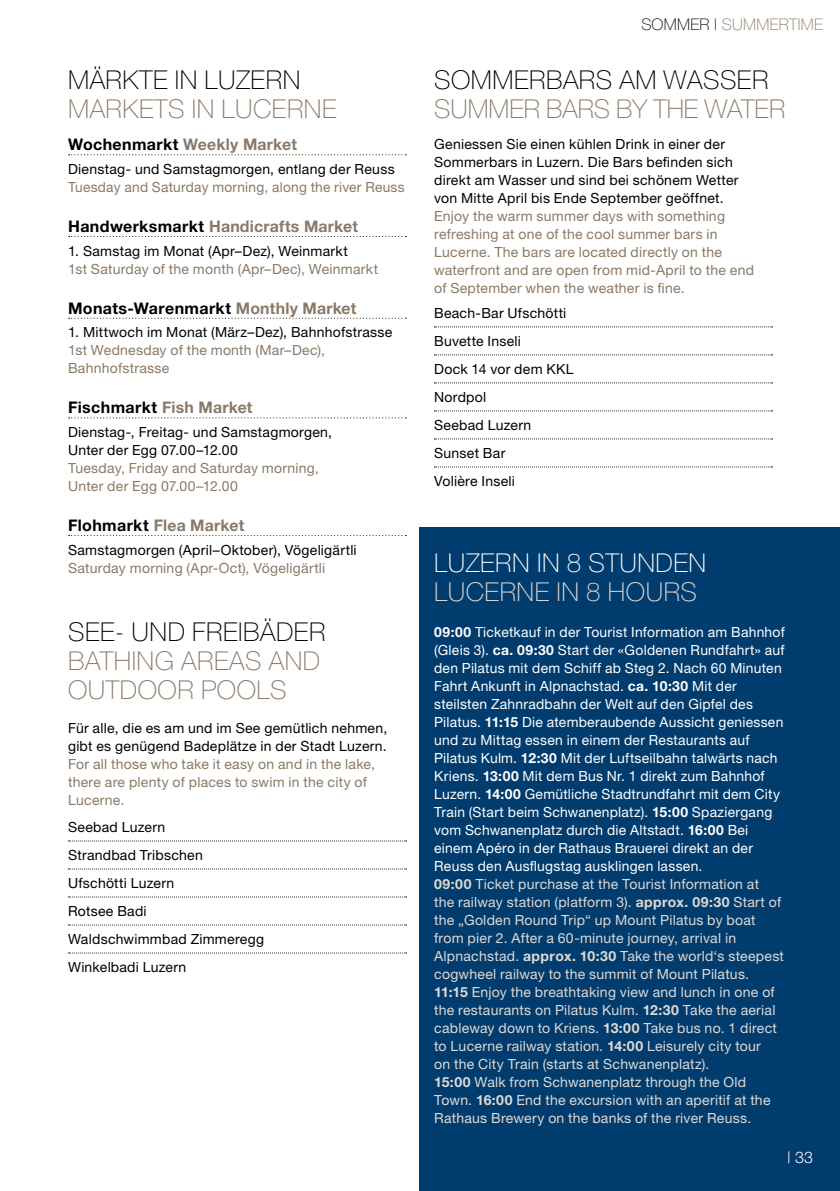
<style>
.page{position:relative;width:840px;height:1191px;background:#fff}
.page>*{position:absolute;margin:0;border:0;box-sizing:border-box;transform-origin:0 0}
.t1{font:100 26px "Helvetica Neue";letter-spacing:.02em;color:#000}
.t2{font:100 26px/29px "Helvetica Neue";letter-spacing:.02em;color:#8a7968}
.t3{font:100 26px "Helvetica Neue";color:#8a7968}
.t4{font:100 26px "Helvetica Neue";letter-spacing:.02em;color:#fff}
.t5{font:100 26px "Helvetica Neue";letter-spacing:.02em;color:#e0d9d4}
.t6{font:700 16px "Helvetica Neue";letter-spacing:.015em;color:#8a7968}
.t7{font:700 16px "Helvetica Neue";letter-spacing:.02em;color:#000}
.t8{font:100 16px "Helvetica Neue";letter-spacing:.02em;color:#8a7968}
.t9{font:300 16px "Helvetica Neue";color:#fff}
.t10{font:14px/18px "Helvetica Neue";letter-spacing:.015em;color:#fff}
.t11{font:14px/28px "Helvetica Neue";letter-spacing:.02em;color:#000}
.t12{font:14px/18px "Helvetica Neue";letter-spacing:.015em;color:#8a7968}
.s1{color:#000}
.s2{color:#8a7968}
.s3{font-weight:700}
.s4{font-weight:700;color:#e0d9d4}
.s5{color:#e0d9d4}
</style>
<div class="page">
<div style="left:419px;top:527px;width:420px;height:664px;background:#003c6d"></div>
<svg style="left:69px;top:154px;width:337px;height:1px"></svg>
<svg style="left:69px;top:236px;width:337px;height:1px"></svg>
<svg style="left:69px;top:318px;width:337px;height:1px"></svg>
<svg style="left:69px;top:417px;width:337px;height:1px"></svg>
<svg style="left:69px;top:535px;width:337px;height:1px"></svg>
<svg style="left:68px;top:840px;width:338px;height:1px"></svg>
<svg style="left:68px;top:868px;width:338px;height:1px"></svg>
<svg style="left:68px;top:896px;width:338px;height:1px"></svg>
<svg style="left:68px;top:924px;width:338px;height:1px"></svg>
<svg style="left:68px;top:952px;width:338px;height:1px"></svg>
<svg style="left:434px;top:326px;width:338px;height:1px"></svg>
<svg style="left:434px;top:354px;width:338px;height:1px"></svg>
<svg style="left:434px;top:382px;width:338px;height:1px"></svg>
<svg style="left:434px;top:410px;width:338px;height:1px"></svg>
<svg style="left:434px;top:438px;width:338px;height:1px"></svg>
<svg style="left:434px;top:466px;width:338px;height:1px"></svg>
<h1 class="t1" style="left:68px;top:65px;width:233px">MÄRKTE IN LUZERN</h1>
<h1 class="t2" style="left:68px;top:94px;width:270px">MARKETS IN LUCERNE</h1>
<p class="t6" style="left:68px;top:135px;width:230px"><span class="s1">Wochenmarkt</span> Weekly Market</p>
<p class="t11" style="left:68px;top:155px;width:328px">Dienstag- und Samstagmorgen, entlang der Reuss</p>
<p class="t12" style="left:68px;top:178px;width:338px">Tuesday and Saturday morning, along the river Reuss</p>
<p class="t6" style="left:68px;top:216px;width:291px"><span class="s1">Handwerksmarkt</span> Handicrafts Market</p>
<p class="t11" style="left:68px;top:236px;width:281px">1. Samstag im Monat (Apr–Dez), Weinmarkt</p>
<p class="t12" style="left:68px;top:259px;width:311px">1st Saturday of the month (Apr–Dec), Weinmarkt</p>
<p class="t7" style="left:68px;top:298px;width:290px">Monats-Warenmarkt <span class="s2">Monthly Market</span></p>
<p class="t11" style="left:68px;top:318px;width:325px">1. Mittwoch im Monat (März–Dez), Bahnhofstrasse</p>
<p class="t12" style="left:68px;top:341px;width:258px">1st Wednesday of the month (Mar–Dec),<br>Bahnhofstrasse</p>
<p class="t7" style="left:68px;top:398px;width:186px">Fischmarkt <span class="s2">Fish Market</span></p>
<p class="t11" style="left:68px;top:423px;width:265px;line-height:18px">Dienstag-, Freitag- und Samstagmorgen,<br>Unter der Egg 07.00–12.00</p>
<p class="t12" style="left:68px;top:459px;width:252px">Tuesday, Friday and Saturday morning,<br>Unter der Egg 07.00–12.00</p>
<p class="t6" style="left:68px;top:515px;width:177px"><span class="s1">Flohmarkt</span> Flea Market</p>
<p class="t11" style="left:68px;top:535px;width:290px">Samstagmorgen (April–Oktober), Vögeligärtli</p>
<p class="t12" style="left:68px;top:558px;width:258px">Saturday morning (Apr-Oct), Vögeligärtli</p>
<h1 class="t1" style="left:68px;top:617px;width:259px">SEE- UND FREIBÄDER</h1>
<h1 class="t2" style="left:68px;top:646px;width:253px">BATHING AREAS AND<br>OUTDOOR POOLS</h1>
<p class="t11" style="left:68px;top:718px;width:320px;line-height:18px">Für alle, die es am und im See gemütlich nehmen, gibt es genügend Badeplätze in der Stadt Luzern.</p>
<p class="t12" style="left:68px;top:755px;width:308px">For all those who take it easy on and in the lake, there are plenty of places to swim in the city of<br>Lucerne.</p>
<p class="t11" style="left:68px;top:813px;width:197px">Seebad Luzern<br>Strandbad Tribschen<br>Ufschötti Luzern<br>Rotsee Badi<br>Waldschwimmbad Zimmeregg<br>Winkelbadi Luzern</p>
<p class="t8" style="left:641px;top:15px;width:183px"><span class="s1">SOMMER |</span> SUMMERTIME</p>
<h1 class="t1" style="left:434px;top:65px;width:335px">SOMMERBARS AM WASSER</h1>
<h1 class="t3" style="left:434px;top:94px;width:352px">SUMMER BARS BY THE WATER</h1>
<p class="t11" style="left:434px;top:135px;width:306px;line-height:18px">Geniessen Sie einen kühlen Drink in einer der Sommerbars in Luzern. Die Bars befinden sich direkt am Wasser und sind bei schönem Wetter von Mitte April bis Ende September geöffnet.</p>
<p class="t12" style="left:434px;top:207px;width:321px">Enjoy the warm summer days with something refreshing at one of the cool summer bars in Lucerne. The bars are located directly on the waterfront and are open from mid-April to the end of September when the weather is fine.</p>
<p class="t11" style="left:434px;top:299px;width:141px">Beach-Bar Ufschötti<br>Buvette Inseli<br>Dock 14 vor dem KKL<br>Nordpol<br>Seebad Luzern<br>Sunset Bar<br>Volière Inseli</p>
<h1 class="t4" style="left:434px;top:548px;width:273px">LUZERN IN 8 STUNDEN</h1>
<h1 class="t5" style="left:434px;top:577px;width:264px">LUCERNE IN 8 HOURS</h1>
<p class="t10" style="left:434px;top:622px;width:352px"><span class="s3">09:00</span> Ticketkauf in der Tourist Information am Bahnhof (Gleis 3). <span class="s3">ca. 09:30</span> Start der «Goldenen Rundfahrt» auf den Pilatus mit dem Schiff ab Steg 2. Nach 60 Minuten Fahrt Ankunft in Alpnachstad. <span class="s3">ca. 10:30</span> Mit der steilsten Zahnradbahn der Welt auf den Gipfel des Pilatus. <span class="s3">11:15</span> Die atemberaubende Aussicht geniessen und zu Mittag essen in einem der Restaurants auf Pilatus Kulm. <span class="s3">12:30</span> Mit der Luftseilbahn talwärts nach Kriens. <span class="s3">13:00</span> Mit dem Bus Nr. 1 direkt zum Bahnhof Luzern. <span class="s3">14:00</span> Gemütliche Stadtrundfahrt mit dem City Train (Start beim Schwanenplatz). <span class="s3">15:00</span> Spaziergang vom Schwanenplatz durch die Altstadt. <span class="s3">16:00</span> Bei einem Apéro in der Rathaus Brauerei direkt an der Reuss den Ausflugstag ausklingen lassen.<br><span class="s4">09:00</span> <span class="s5">Ticket purchase at the Tourist Information at<br>the railway station (platform 3).</span> <span class="s4">approx. 09:30</span> <span class="s5">Start of the „Golden Round Trip“ up Mount Pilatus by boat from pier 2. After a 60-minute journey, arrival in Alpnachstad.</span> <span class="s4">approx. 10:30</span> <span class="s5">Take the world‘s steepest cogwheel railway to the summit of Mount Pilatus.<br></span><span class="s4">11:15</span> <span class="s5">Enjoy the breathtaking view and lunch in one of the restaurants on Pilatus Kulm.</span> <span class="s4">12:30</span> <span class="s5">Take the aerial cableway down to Kriens.</span> <span class="s4">13:00</span> <span class="s5">Take bus no. 1 direct to Lucerne railway station.</span> <span class="s4">14:00</span> <span class="s5">Leisurely city tour<br>on the City Train (starts at Schwanenplatz).<br></span><span class="s4">15:00</span> <span class="s5">Walk from Schwanenplatz through the Old Town.</span> <span class="s4">16:00</span> <span class="s5">End the excursion with an aperitif at the Rathaus Brewery on the banks of the river Reuss.</span></p>
<p class="t9" style="left:786px;top:1147px;width:27px">| 33</p>
</div>
